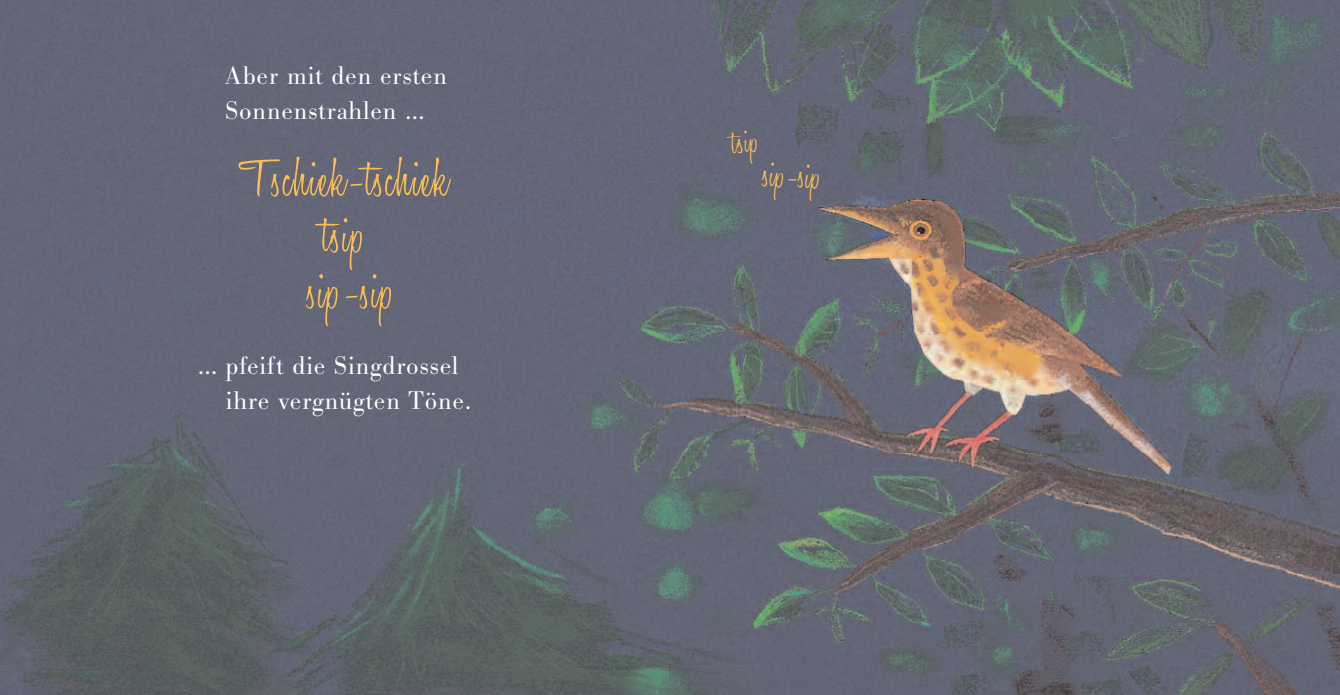
<style>
.page{position:relative;width:1340px;height:695px;background:#fff}
.page>*{position:absolute;margin:0;border:0;box-sizing:border-box;transform-origin:0 0}
.t1{font:300 56.88px/56px "Honey Script";letter-spacing:.02em;color:#fdbe51;text-align:center}
.t2{font:300 39.38px "Honey Script";color:#fdbe51}
.t3{font:300 35.79px "Honey Script";color:#fdbe51}
.t4{font:300 26.6px/34.9px "Bodoni Antiqua T";letter-spacing:.025em;color:#fff}
</style>
<div class="page">
<img style="left:0;top:0;width:1339px;height:694px">
<p class="t4" style="left:225px;top:57px;width:223px">Aber mit den ersten<br>Sonnenstrahlen …</p>
<h1 class="t1" style="left:239px;top:158px;width:211px">Tschiek-tschiek tsip<br>sip-sip</h1>
<p class="t4" style="left:226px;top:347px;width:247px;text-indent:-28px">… pfeift die Singdrossel ihre vergnügten Töne.</p>
<h3 class="t3" style="left:730px;top:127px;width:29px;rotate:-5deg">tsip</h3>
<h2 class="t2" style="left:763px;top:157px;width:60px;rotate:2deg">sip-sip</h2>
</div>
